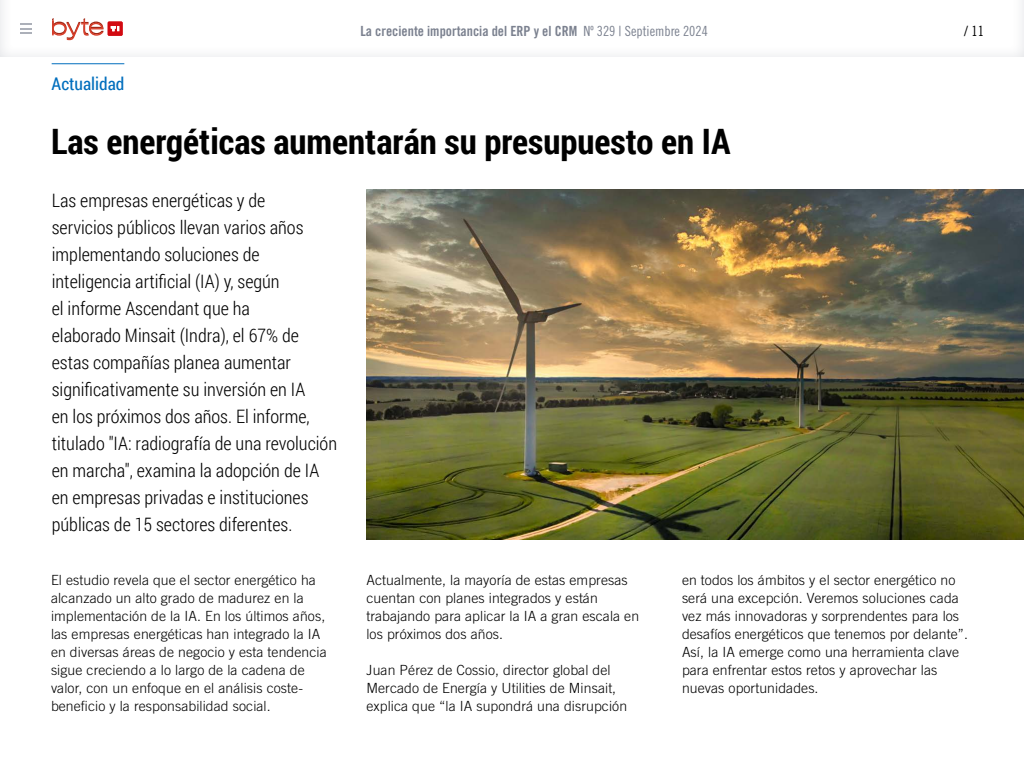
<style>
.page{position:relative;width:1024px;height:768px;background:#fff}
.page>*{position:absolute;margin:0;border:0;box-sizing:border-box;transform-origin:0 0}
.t1{font:700 35px "Roboto Condensed";color:#000}
.t2{font:300 18.5px/27px "Roboto Condensed";color:#000}
.t3{font:17.5px "Roboto Condensed";color:#006ebd}
.t4{font:300 14px/18px "Trade Gothic LT Std";letter-spacing:.005em;color:#000}
.t5{font:14px "Trade Gothic LT Std Bd Cn 20";color:#7b818f}
.t6{font:14px "Trade Gothic LT Std Cn 18";color:#000}
.s1{font-family:"Trade Gothic LT Std Cn 18"}
</style>
<div class="page">
<svg style="left:52px;top:18px;width:51px;height:22px"></svg>
<div style="left:108px;top:22px;width:15px;height:14px;background:#d20a11"></div>
<svg style="left:111px;top:26px;width:8px;height:5px"></svg>
<svg style="left:20px;top:23px;width:12px;height:11px"></svg>
<hr style="left:52px;top:64px;width:72px;height:1px;background:#006ebd">
<img style="left:366px;top:189px;width:658px;height:351px">
<p class="t5" style="left:360px;top:23px;width:349px">La creciente importancia del ERP y el CRM <span class="s1">Nº 329 | Septiembre 2024</span></p>
<p class="t6" style="left:964px;top:23px;width:21px">/ 11</p>
<p class="t3" style="left:52px;top:72px;width:74px">Actualidad</p>
<h1 class="t1" style="left:51px;top:117px;width:681px">Las energéticas aumentarán su presupuesto en IA</h1>
<p class="t2" style="left:52px;top:186px;width:287px">Las empresas energéticas y de<br>servicios públicos llevan varios años implementando soluciones de inteligencia artificial (IA) y, según<br>el informe Ascendant que ha<br>elaborado Minsait (Indra), el 67% de estas compañías planea aumentar significativamente su inversión en IA<br>en los próximos dos años. El informe, titulado "IA: radiografía de una revolución en marcha", examina la adopción de IA en empresas privadas e instituciones públicas de 15 sectores diferentes.</p>
<p class="t4" style="left:51px;top:571px;width:277px">El estudio revela que el sector energético ha alcanzado un alto grado de madurez en la implementación de la IA. En los últimos años, las empresas energéticas han integrado la IA en diversas áreas de negocio y esta tendencia sigue creciendo a lo largo de la cadena de valor, con un enfoque en el análisis coste&shy;beneficio y la responsabilidad social.</p>
<p class="t4" style="left:366px;top:571px;width:274px">Actualmente, la mayoría de estas empresas cuentan con planes integrados y están trabajando para aplicar la IA a gran escala en los próximos dos años.</p>
<p class="t4" style="left:366px;top:661px;width:262px">Juan Pérez de Cossio, director global del<br>Mercado de Energía y Utilities de Minsait, explica que “la IA supondrá una disrupción</p>
<p class="t4" style="left:682px;top:571px;width:287px">en todos los ámbitos y el sector energético no será una excepción. Veremos soluciones cada vez más innovadoras y sorprendentes para los desafíos energéticos que tenemos por delante”.<br>Así, la IA emerge como una herramienta clave para enfrentar estos retos y aprovechar las nuevas oportunidades.</p>
</div>
